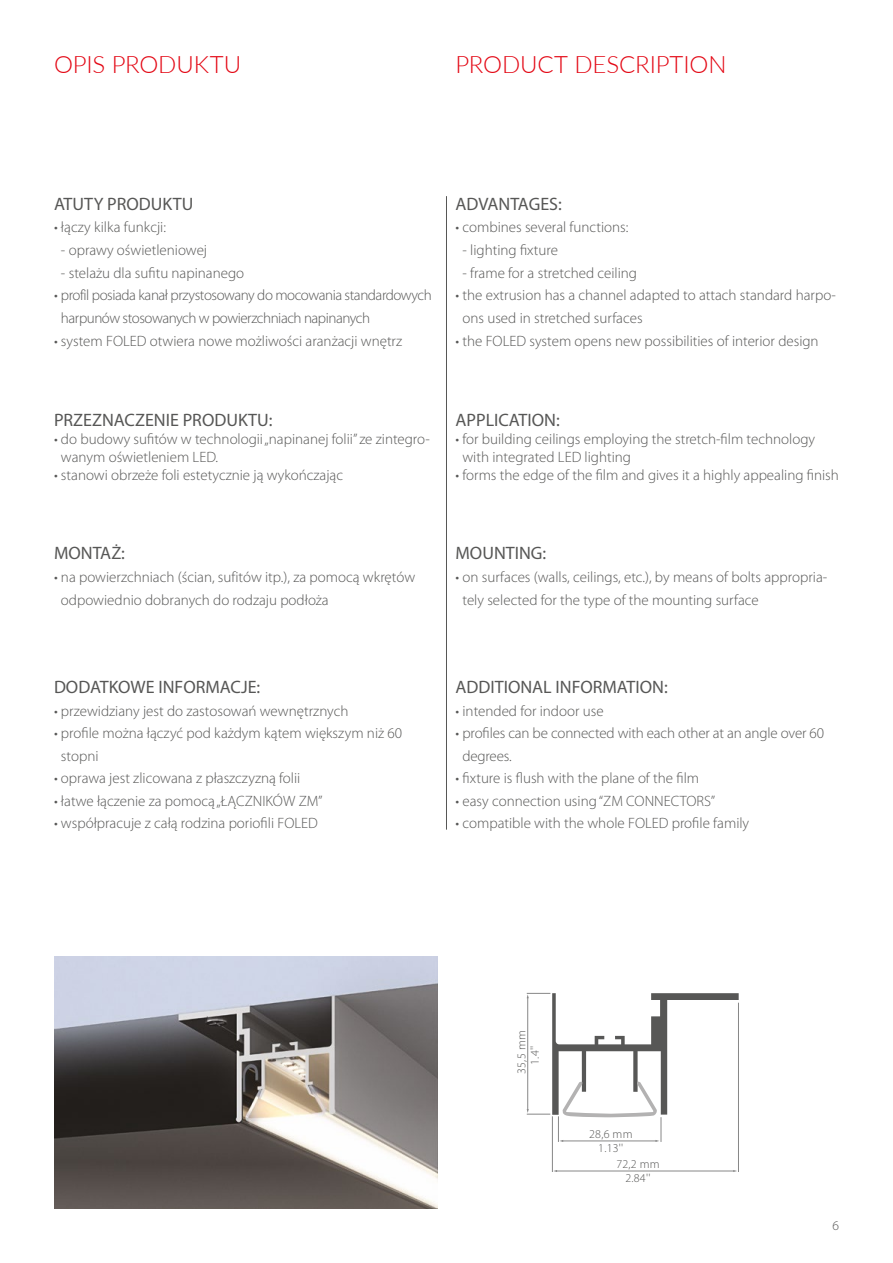
<style>
.page{position:relative;width:893px;height:1263px;background:#fff}
.page>*{position:absolute;margin:0;border:0;box-sizing:border-box;transform-origin:0 0}
.t1{font:300 24px "Lato";letter-spacing:-.005em;color:#e30613}
.t2{font:18px "Myriad Pro";color:#575756}
.t3{font:300 15px/22.5px "Myriad Pro";color:#575756}
.t4{font:300 15px/22.6px "Myriad Pro";letter-spacing:-.03em;color:#575756}
.t5{font:300 13.5px "Myriad Pro";color:#575756}
.t6{font:300 12px "Myriad Pro";letter-spacing:.02em;color:#575756}
</style>
<div class="page">
<img style="left:54px;top:957px;width:384px;height:252px">
<hr style="left:738px;top:1003px;width:1px;height:169px;background:#878787">
<hr style="left:552px;top:1116px;width:1px;height:56px;background:#878787">
<hr style="left:556px;top:1171px;width:178px;height:1px;background:#878787">
<svg style="left:527px;top:993px;width:212px;height:149px"></svg>
<hr style="left:446px;top:196px;width:1px;height:634px;background:#575756">
<h1 class="t1" style="left:54px;top:48px;width:189px">OPIS PRODUKTU</h1>
<h1 class="t1" style="left:455px;top:48px;width:273px">PRODUCT DESCRIPTION</h1>
<p class="t2" style="left:54px;top:192px;width:141px">ATUTY PRODUKTU</p>
<p class="t3" style="left:54px;top:216px;width:114px">• łączy kilka funkcji:</p>
<p class="t3" style="left:61px;top:239px;width:148px">- oprawy oświetleniowej</p>
<p class="t3" style="left:61px;top:262px;width:185px">- stelażu dla sufitu napinanego</p>
<p class="t4" style="left:61px;top:284px;width:372px;text-indent:-7px">• profil posiada kanał przystosowany do mocowania standardowych harpunów stosowanych w powierzchniach napinanych</p>
<p class="t3" style="left:54px;top:330px;width:350px">• system FOLED otwiera nowe możliwości aranżacji wnętrz</p>
<p class="t2" style="left:455px;top:192px;width:108px">ADVANTAGES:</p>
<p class="t3" style="left:455px;top:216px;width:174px">• combines several functions:</p>
<p class="t3" style="left:462px;top:239px;width:97px">- lighting fixture</p>
<p class="t3" style="left:462px;top:262px;width:176px">- frame for a stretched ceiling</p>
<p class="t3" style="left:462px;top:284px;width:375px;text-indent:-7px">• the extrusion has a channel adapted to attach standard harpo&shy;ons used in stretched surfaces</p>
<p class="t3" style="left:455px;top:330px;width:365px">• the FOLED system opens new possibilities of interior design</p>
<p class="t2" style="left:54px;top:408px;width:220px">PRZEZNACZENIE PRODUKTU:</p>
<p class="t3" style="left:61px;top:430px;width:370px;line-height:18px;text-indent:-7px">• do budowy sufitów w technologii „napinanej folii” ze zintegro&shy;wanym oświetleniem LED.</p>
<p class="t3" style="left:54px;top:463px;width:291px">• stanowi obrzeże foli estetycznie ją wykończając</p>
<p class="t2" style="left:54px;top:542px;width:73px">MONTAŻ:</p>
<p class="t3" style="left:61px;top:566px;width:356px;text-indent:-7px">• na powierzchniach (ścian, sufitów itp.), za pomocą wkrętów odpowiednio dobranych do rodzaju podłoża</p>
<p class="t2" style="left:455px;top:408px;width:106px">APPLICATION:</p>
<p class="t3" style="left:462px;top:430px;width:354px;line-height:18px;text-indent:-7px">• for building ceilings employing the stretch-film technology with integrated LED lighting</p>
<p class="t3" style="left:455px;top:463px;width:385px">• forms the edge of the film and gives it a highly appealing finish</p>
<p class="t2" style="left:455px;top:542px;width:92px">MOUNTING:</p>
<p class="t3" style="left:462px;top:566px;width:366px;text-indent:-7px">• on surfaces (walls, ceilings, etc.), by means of bolts appropria&shy;tely selected for the type of the mounting surface</p>
<p class="t2" style="left:54px;top:676px;width:208px">DODATKOWE INFORMACJE:</p>
<p class="t3" style="left:54px;top:700px;width:296px">• przewidziany jest do zastosowań wewnętrznych</p>
<p class="t3" style="left:61px;top:722px;width:343px;text-indent:-7px">• profile można łączyć pod każdym kątem większym niż 60 stopni</p>
<p class="t3" style="left:54px;top:767px;width:248px">• oprawa jest zlicowana z płaszczyzną folii</p>
<p class="t3" style="left:54px;top:790px;width:270px">• łatwe łączenie za pomocą „ŁĄCZNIKÓW ZM”</p>
<p class="t3" style="left:54px;top:812px;width:265px">• współpracuje z całą rodzina poriofili FOLED</p>
<p class="t2" style="left:455px;top:676px;width:214px">ADDITIONAL INFORMATION:</p>
<p class="t3" style="left:455px;top:700px;width:150px">• intended for indoor use</p>
<p class="t3" style="left:462px;top:722px;width:363px;text-indent:-7px">• profiles can be connected with each other at an angle over 60 degrees.</p>
<p class="t3" style="left:455px;top:767px;width:245px">• fixture is flush with the plane of the film</p>
<p class="t3" style="left:455px;top:790px;width:261px">• easy connection using “ZM CONNECTORS”</p>
<p class="t3" style="left:455px;top:812px;width:295px">• compatible with the whole FOLED profile family</p>
<p class="t6" style="left:515px;top:1074px;width:45px;rotate:-90deg">35,5 mm</p>
<p class="t6" style="left:528px;top:1064px;width:21px;rotate:-90deg">1.4''</p>
<p class="t6" style="left:589px;top:1128px;width:45px">28,6 mm</p>
<p class="t6" style="left:616px;top:1158px;width:45px">72,2 mm</p>
<p class="t6" style="left:598px;top:1141px;width:27px">1.13''</p>
<p class="t6" style="left:625px;top:1171px;width:27px">2.84''</p>
<p class="t5" style="left:832px;top:1218px;width:8px">6</p>
</div>
